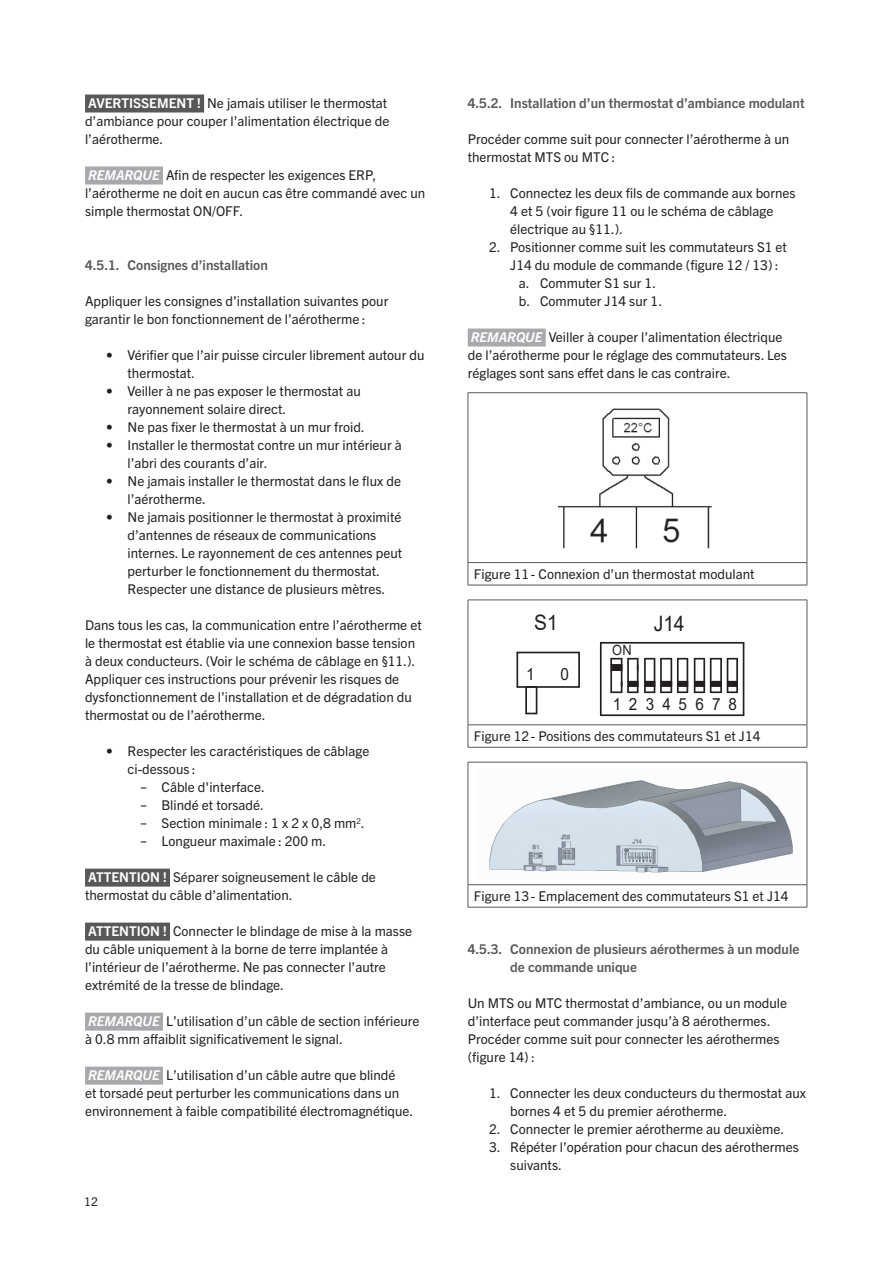
<style>
.page{position:relative;width:893px;height:1263px;background:#fff}
.page>*{position:absolute;margin:0;border:0;box-sizing:border-box;transform-origin:0 0}
.image{font:21.15px "Arial";color:#231f20;scale:.91 1}
.image-2{font:16.8px "Arial";letter-spacing:.545em;color:#231f20;scale:.91 1}
.image-3{font:14.1px "Arial";color:#231f20;scale:.91 1}
.body_1{font:13.5px/18px "Trade Gothic Next LT Pro";color:#231f20}
.ol_1_continue{font:13.5px/18px "Trade Gothic Next LT Pro";color:#231f20}
.ol_1{font:13.5px/18px "Trade Gothic Next LT Pro";color:#231f20}
.chapter_1_1_1_contin{font:700 13.5px/18px "Trade Gothic Next LT Pro";color:#57585a}
.body_2{font:13.5px "Trade Gothic Next LT Pro";color:#231f20}
.ol_3_continue{font:13.5px "Trade Gothic Next LT Pro";color:#231f20}
.t1{font:12px "Trade Gothic Next LT Pro";color:#231f20}
.s1{font-weight:700;color:#fff}
.s2{font-weight:700;font-style:italic;color:#fff}
.s3{font-family:"Gotham"}
</style>
<div class="page">
<div style="left:85px;top:95px;width:119px;height:18px;background:#57585a"></div>
<div style="left:85px;top:167px;width:78px;height:18px;background:#a8a9ad"></div>
<div style="left:85px;top:869px;width:85px;height:18px;background:#57585a"></div>
<div style="left:85px;top:923px;width:85px;height:18px;background:#57585a"></div>
<div style="left:85px;top:1013px;width:78px;height:18px;background:#a8a9ad"></div>
<div style="left:85px;top:1067px;width:78px;height:18px;background:#a8a9ad"></div>
<div style="left:468px;top:329px;width:78px;height:18px;background:#a8a9ad"></div>
<hr style="left:468px;top:392px;width:339px;height:1px;background:#57585a">
<hr style="left:468px;top:393px;width:1px;height:169px;background:#57585a">
<hr style="left:807px;top:393px;width:1px;height:169px;background:#57585a">
<hr style="left:468px;top:562px;width:339px;height:1px;background:#57585a">
<svg style="left:468px;top:563px;width:1px;height:22px"></svg>
<svg style="left:807px;top:563px;width:1px;height:22px"></svg>
<hr style="left:468px;top:585px;width:339px;height:1px;background:#57585a">
<img style="left:558px;top:408px;width:154px;height:141px">
<hr style="left:468px;top:600px;width:339px;height:1px;background:#57585a">
<hr style="left:468px;top:600px;width:1px;height:125px;background:#57585a">
<hr style="left:807px;top:600px;width:1px;height:125px;background:#57585a">
<hr style="left:468px;top:724px;width:339px;height:1px;background:#57585a">
<svg style="left:468px;top:725px;width:1px;height:22px"></svg>
<svg style="left:807px;top:725px;width:1px;height:22px"></svg>
<hr style="left:468px;top:747px;width:339px;height:1px;background:#57585a">
<hr style="left:621px;top:659px;width:1px;height:33px;background:#231f20">
<svg style="left:611px;top:682px;width:11px;height:11px"></svg>
<hr style="left:610px;top:659px;width:2px;height:33px;background:#231f20">
<hr style="left:637px;top:659px;width:1px;height:33px;background:#231f20">
<hr style="left:627px;top:659px;width:2px;height:33px;background:#231f20">
<hr style="left:654px;top:659px;width:1px;height:33px;background:#231f20">
<hr style="left:644px;top:659px;width:2px;height:33px;background:#231f20">
<svg style="left:645px;top:681px;width:10px;height:12px"></svg>
<hr style="left:670px;top:659px;width:2px;height:33px;background:#231f20">
<hr style="left:660px;top:659px;width:2px;height:33px;background:#231f20">
<svg style="left:661px;top:681px;width:11px;height:12px"></svg>
<hr style="left:687px;top:659px;width:1px;height:33px;background:#231f20">
<hr style="left:677px;top:659px;width:2px;height:33px;background:#231f20">
<svg style="left:678px;top:681px;width:10px;height:12px"></svg>
<hr style="left:703px;top:659px;width:2px;height:33px;background:#231f20">
<hr style="left:694px;top:659px;width:1px;height:33px;background:#231f20">
<svg style="left:695px;top:681px;width:10px;height:12px"></svg>
<hr style="left:720px;top:659px;width:2px;height:33px;background:#231f20">
<hr style="left:710px;top:659px;width:1px;height:33px;background:#231f20">
<hr style="left:736px;top:659px;width:2px;height:33px;background:#231f20">
<hr style="left:727px;top:659px;width:1px;height:33px;background:#231f20">
<svg style="left:711px;top:681px;width:27px;height:12px"></svg>
<hr style="left:601px;top:642px;width:143px;height:2px;background:#231f20">
<hr style="left:743px;top:643px;width:1px;height:72px;background:#231f20">
<hr style="left:601px;top:714px;width:143px;height:2px;background:#231f20">
<hr style="left:600px;top:643px;width:2px;height:72px;background:#231f20">
<hr style="left:517px;top:652px;width:62px;height:1px;background:#231f20">
<hr style="left:516px;top:652px;width:2px;height:35px;background:#231f20">
<hr style="left:517px;top:686px;width:62px;height:2px;background:#231f20">
<hr style="left:578px;top:652px;width:2px;height:35px;background:#231f20">
<hr style="left:525px;top:687px;width:2px;height:26px;background:#231f20">
<svg style="left:526px;top:688px;width:11px;height:26px"></svg>
<svg style="left:611px;top:658px;width:11px;height:13px"></svg>
<svg style="left:628px;top:681px;width:10px;height:12px"></svg>
<hr style="left:468px;top:762px;width:339px;height:1px;background:#57585a">
<hr style="left:468px;top:762px;width:1px;height:122px;background:#57585a">
<hr style="left:807px;top:762px;width:1px;height:122px;background:#57585a">
<hr style="left:468px;top:884px;width:339px;height:1px;background:#57585a">
<svg style="left:468px;top:885px;width:1px;height:22px"></svg>
<svg style="left:807px;top:885px;width:1px;height:22px"></svg>
<hr style="left:468px;top:907px;width:339px;height:1px;background:#57585a">
<img style="left:489px;top:780px;width:304px;height:93px">
<p class="body_1" style="left:85px;top:93px;width:306px"><span class="s1">AVERTISSEMENT !</span> Ne jamais utiliser le thermostat d’ambiance pour couper l’alimentation électrique de l’aérotherme.</p>
<p class="body_1" style="left:85px;top:165px;width:342px"><span class="s2">REMARQUE</span> Afin de respecter les exigences ERP, l’aérotherme ne doit en aucun cas être commandé avec un simple thermostat ON/OFF.</p>
<p class="chapter_1_1_1_contin" style="left:85px;top:255px;width:184px">4.5.1. Consignes d’installation</p>
<p class="body_1" style="left:85px;top:291px;width:305px">Appliquer les consignes d’installation suivantes pour garantir le bon fonctionnement de l’aérotherme :</p>
<p class="body_1" style="left:128px;top:345px;width:298px;text-indent:-21px">• Vérifier que l’air puisse circuler librement autour du thermostat.</p>
<p class="body_1" style="left:128px;top:381px;width:235px;text-indent:-21px">• Veiller à ne pas exposer le thermostat au rayonnement solaire direct.</p>
<p class="body_1" style="left:106px;top:417px;width:260px">• Ne pas fixer le thermostat à un mur froid.</p>
<p class="body_1" style="left:128px;top:435px;width:276px;text-indent:-21px">• Installer le thermostat contre un mur intérieur à l’abri des courants d’air.</p>
<p class="body_1" style="left:128px;top:471px;width:275px;text-indent:-21px">• Ne jamais installer le thermostat dans le flux de l’aérotherme.</p>
<p class="body_1" style="left:128px;top:507px;width:276px;text-indent:-21px">• Ne jamais positionner le thermostat à proximité d’antennes de réseaux de communications internes. Le rayonnement de ces antennes peut perturber le fonctionnement du thermostat.<br>Respecter une distance de plusieurs mètres.</p>
<p class="body_1" style="left:85px;top:615px;width:338px">Dans tous les cas, la communication entre l’aérotherme et le thermostat est établie via une connexion basse tension à deux conducteurs. (Voir le schéma de câblage en §11.).<br>Appliquer ces instructions pour prévenir les risques de dysfonctionnement de l’installation et de dégradation du thermostat ou de l’aérotherme.</p>
<p class="body_1" style="left:128px;top:741px;width:243px;text-indent:-21px">• Respecter les caractéristiques de câblage ci-dessous :</p>
<p class="body_1" style="left:140px;top:777px;width:126px"><span class="s3">–</span> Câble d'interface.</p>
<p class="body_1" style="left:140px;top:795px;width:125px"><span class="s3">–</span> Blindé et torsadé.</p>
<p class="body_1" style="left:140px;top:813px;width:226px"><span class="s3">–</span> Section minimale : 1 x 2 x 0,8 mm<sup>2</sup>.</p>
<p class="body_1" style="left:140px;top:831px;width:187px"><span class="s3">–</span> Longueur maximale : 200 m.</p>
<p class="body_1" style="left:85px;top:867px;width:292px"><span class="s1">ATTENTION !</span> Séparer soigneusement le câble de thermostat du câble d’alimentation.</p>
<p class="body_1" style="left:85px;top:921px;width:329px"><span class="s1">ATTENTION !</span> Connecter le blindage de mise à la masse du câble uniquement à la borne de terre implantée à l’intérieur de l’aérotherme. Ne pas connecter l’autre extrémité de la tresse de blindage.</p>
<p class="body_1" style="left:85px;top:1011px;width:336px"><span class="s2">REMARQUE</span> L’utilisation d’un câble de section inférieure à 0.8 mm affaiblit significativement le signal.</p>
<p class="body_1" style="left:85px;top:1065px;width:330px"><span class="s2">REMARQUE</span> L’utilisation d’un câble autre que blindé<br>et torsadé peut perturber les communications dans un environnement à faible compatibilité électromagnétique.</p>
<p class="t1" style="left:84px;top:1193px;width:15px">12</p>
<p class="chapter_1_1_1_contin" style="left:468px;top:93px;width:338px">4.5.2. Installation d’un thermostat d’ambiance modulant</p>
<p class="body_1" style="left:468px;top:129px;width:323px">Procéder comme suit pour connecter l’aérotherme à un thermostat MTS ou MTC :</p>
<p class="ol_1" style="left:510px;top:183px;width:287px;text-indent:-21px">1. Connectez les deux fils de commande aux bornes<br>4 et 5 (voir figure 11 ou le schéma de câblage électrique au §11.).</p>
<p class="ol_1_continue" style="left:510px;top:237px;width:278px;text-indent:-21px">2. Positionner comme suit les commutateurs S1 et<br>J14 du module de commande (figure 12 / 13) :</p>
<p class="ol_3_continue" style="left:519px;top:274px;width:139px">a. Commuter S1 sur 1.</p>
<p class="ol_3_continue" style="left:519px;top:292px;width:145px">b. Commuter J14 sur 1.</p>
<p class="body_1" style="left:468px;top:327px;width:321px"><span class="s2">REMARQUE</span> Veiller à couper l’alimentation électrique de l’aérotherme pour le réglage des commutateurs. Les réglages sont sans effet dans le cas contraire.</p>
<p class="body_2" style="left:474px;top:565px;width:282px">Figure 11- Connexion d’un thermostat modulant</p>
<p class="image" style="left:534px;top:608px;width:27px">S1</p>
<p class="image" style="left:654px;top:609px;width:35px">J14</p>
<p class="image-2" style="left:526px;top:662px;width:11px">1</p>
<p class="image-2" style="left:561px;top:662px;width:11px">0</p>
<p class="image-3" style="left:612px;top:640px;width:23px">ON</p>
<p class="image-2" style="left:613px;top:692px;width:138px">12345678</p>
<p class="body_2" style="left:474px;top:727px;width:288px">Figure 12- Positions des commutateurs S1 et J14</p>
<p class="body_2" style="left:474px;top:887px;width:316px">Figure 13- Emplacement des commutateurs S1 et J14</p>
<p class="chapter_1_1_1_contin" style="left:510px;top:939px;width:291px;text-indent:-43px">4.5.3. Connexion de plusieurs aérothermes à un module de commande unique</p>
<p class="body_1" style="left:468px;top:993px;width:321px">Un MTS ou MTC thermostat d’ambiance, ou un module d’interface peut commander jusqu’à 8 aérothermes.<br>Procéder comme suit pour connecter les aérothermes (figure 14) :</p>
<p class="ol_1" style="left:510px;top:1083px;width:297px;text-indent:-21px">1. Connecter les deux conducteurs du thermostat aux bornes 4 et 5 du premier aérotherme.</p>
<p class="ol_1_continue" style="left:489px;top:1119px;width:297px">2. Connecter le premier aérotherme au deuxième.</p>
<p class="ol_1_continue" style="left:510px;top:1137px;width:290px;text-indent:-21px">3. Répéter l’opération pour chacun des aérothermes suivants.</p>
</div>
